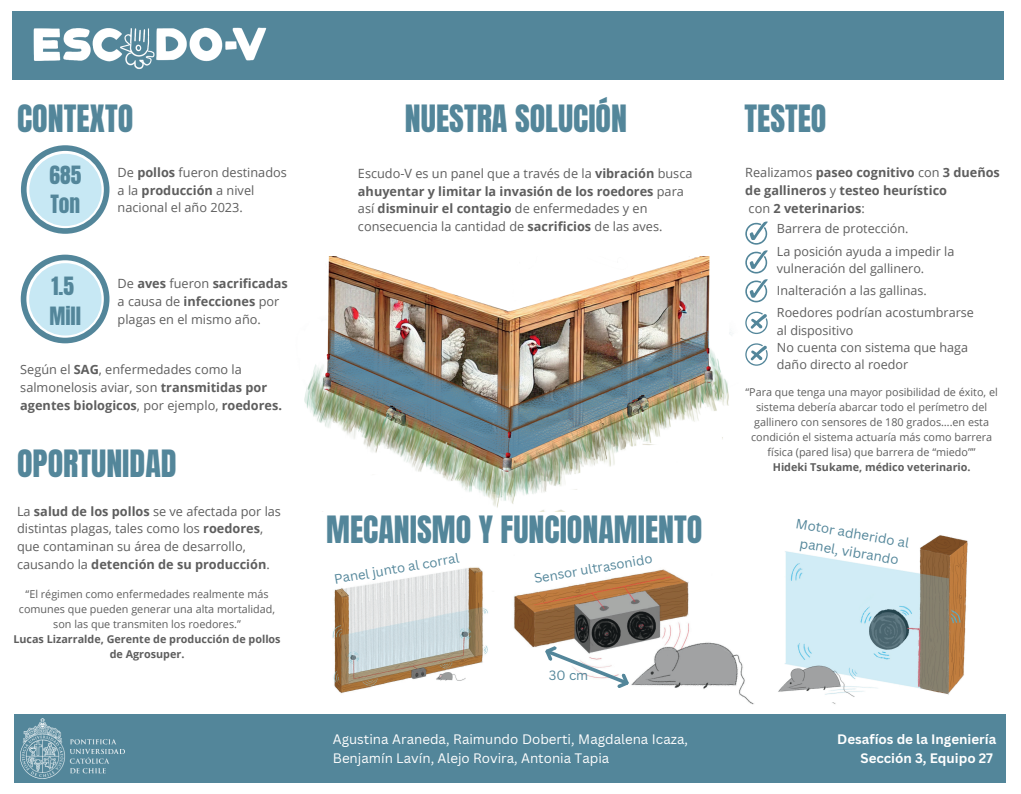
<style>
.page{position:relative;width:1021px;height:794px;background:#fff}
.page>*{position:absolute;margin:0;border:0;box-sizing:border-box;transform-origin:0 0}
.t1{font:32px "Anton";color:#53869a}
.t2{font:21.44px/30px "Anton";color:#53869a}
.t3{font:21.4px/29.7px "Anton";color:#53869a}
.t4{font:13.32px/18.6px "Canva Sans";color:#fff}
.t5{font:700 13.32px/18.6px "Canva Sans";color:#fff;text-align:right}
.t6{font:13.28px/18.5px "Canva Sans";color:#53869a;text-align:center}
.t7{font:13.08px "Canva Sans";color:#53869a}
.t8{font:12.72px/17.7px "Open Sans";color:#5e5e5e}
.t9{font:700 12.72px/17.7px "Open Sans";color:#5e5e5e}
.t10{font:12.56px/17.4px "Open Sans";color:#5e5e5e}
.t11{font:10.8px/15px "Open Sans";color:#5e5e5e;text-align:center}
.t12{font:700 10.8px/15px "Open Sans";color:#5e5e5e;text-align:center}
.s1{font-weight:700}
.s2{font-weight:400}
</style>
<div class="page">
<div style="left:12px;top:11px;width:991px;height:68px;background:#53869a"></div>
<div style="left:15px;top:714px;width:991px;height:68px;background:#53869a"></div>
<img style="left:304px;top:257px;width:428px;height:255px">
<svg style="left:745px;top:221px;width:22px;height:52px"></svg>
<svg style="left:745px;top:279px;width:22px;height:23px"></svg>
<svg style="left:745px;top:312px;width:22px;height:22px"></svg>
<svg style="left:745px;top:343px;width:22px;height:23px"></svg>
<img style="left:33px;top:27px;width:234px;height:42px">
<img style="left:332px;top:567px;width:156px;height:127px">
<img style="left:514px;top:569px;width:240px;height:136px">
<img style="left:778px;top:535px;width:190px;height:162px">
<img style="left:21px;top:719px;width:103px;height:59px">
<svg style="left:542px;top:643px;width:89px;height:48px"></svg>
<svg style="left:21px;top:255px;width:88px;height:88px"></svg>
<svg style="left:21px;top:145px;width:88px;height:89px"></svg>
<h1 class="t1" style="left:17px;top:95px;width:118px">CONTEXTO</h1>
<h1 class="t1" style="left:405px;top:95px;width:224px">NUESTRA SOLUCIÓN</h1>
<p class="t1" style="left:744px;top:95px;width:84px">TESTEO</p>
<p class="t3" style="left:50px;top:160px;width:33px">685<br>Ton</p>
<h4 class="t8" style="left:118px;top:163px;width:171px">De <span class="s1">pollos</span> fueron destinados a la <span class="s1">producción</span> a nivel nacional el año 2023.</h4>
<h4 class="t8" style="left:358px;top:164px;width:336px">Escudo-V es un panel que a través de la <span class="s1">vibración</span> busca <span class="s1">ahuyentar y limitar la invasión de los roedores</span> para así <span class="s1">disminuir el contagio</span> de enfermedades y en consecuencia la cantidad de <span class="s1">sacrificios</span> de las aves.</h4>
<p class="t9" style="left:745px;top:164px;width:256px"><span class="s2">Realizamos</span> paseo cognitivo <span class="s2">con</span> 3 dueños de gallineros <span class="s2">y</span> testeo heurístico<br><span class="s2">con</span> 2 veterinarios<span class="s2">:</span></p>
<h4 class="t10" style="left:777px;top:220px;width:133px">Barrera de protección.</h4>
<p class="t10" style="left:777px;top:242px;width:179px">La posición ayuda a impedir la vulneración del gallinero.</p>
<p class="t10" style="left:777px;top:282px;width:151px">Inalteración a las gallinas.</p>
<h4 class="t2" style="left:49px;top:271px;width:33px">1.5<br>Mill</h4>
<h1 class="t8" style="left:118px;top:274px;width:172px">De <span class="s1">aves</span> fueron <span class="s1">sacrificadas </span>a causa de <span class="s1">infecciones</span> por plagas en el mismo año.</h1>
<h4 class="t10" style="left:777px;top:304px;width:198px">Roedores podrían acostumbrarse al dispositivo</h4>
<p class="t10" style="left:777px;top:338px;width:193px">No cuenta con sistema que haga daño directo al roedor</p>
<h2 class="t8" style="left:20px;top:360px;width:263px">Según el <span class="s1">SAG</span>, enfermedades como la salmonelosis aviar, son <span class="s1">transmitidas por agentes biologicos</span>, por ejemplo, <span class="s1">roedores.</span></h2>
<h4 class="t11" style="left:745px;top:384px;width:254px">“Para que tenga una mayor posibilidad de éxito, el sistema debería abarcar todo el perímetro del gallinero con sensores de 180 grados….en esta condición el sistema actuaría más como barrera física (pared lisa) que barrera de “miedo””</h4>
<h4 class="t12" style="left:772px;top:459px;width:199px">Hideki Tsukame, médico veterinario.</h4>
<h2 class="t1" style="left:17px;top:440px;width:161px">OPORTUNIDAD</h2>
<h4 class="t8" style="left:17px;top:502px;width:265px">La <span class="s1">salud de los pollos</span> se ve afectada por las distintas plagas, tales como los <span class="s1">roedores</span>, que contaminan su área de desarrollo, causando la <span class="s1">detención de su producción</span>.</h4>
<p class="t1" style="left:326px;top:507px;width:378px">MECANISMO Y FUNCIONAMIENTO</p>
<p class="t6" style="left:797px;top:514px;width:116px;rotate:10deg">Motor adherido al panel, vibrando</p>
<h4 class="t7" style="left:333px;top:570px;width:128px;rotate:-10deg">Panel junto al corral</h4>
<p class="t7" style="left:532px;top:570px;width:121px;rotate:-10deg">Sensor ultrasonido</p>
<p class="t11" style="left:19px;top:586px;width:258px">“El régimen como enfermedades realmente más comunes que pueden generar una alta mortalidad, son las que transmiten los roedores.”</p>
<h1 class="t12" style="left:13px;top:631px;width:269px">Lucas Lizarralde, Gerente de producción de pollos de Agrosuper.</h1>
<p class="t7" style="left:549px;top:666px;width:41px">30 cm</p>
<h4 class="t4" style="left:333px;top:729px;width:357px">Agustina Araneda, Raimundo Doberti, Magdalena Icaza,<br>Benjamín Lavín, Alejo Rovira, Antonia Tapia</h4>
<h4 class="t5" style="left:837px;top:729px;width:160px">Desafíos de la Ingeniería<br>Sección 3, Equipo 27</h4>
</div>
